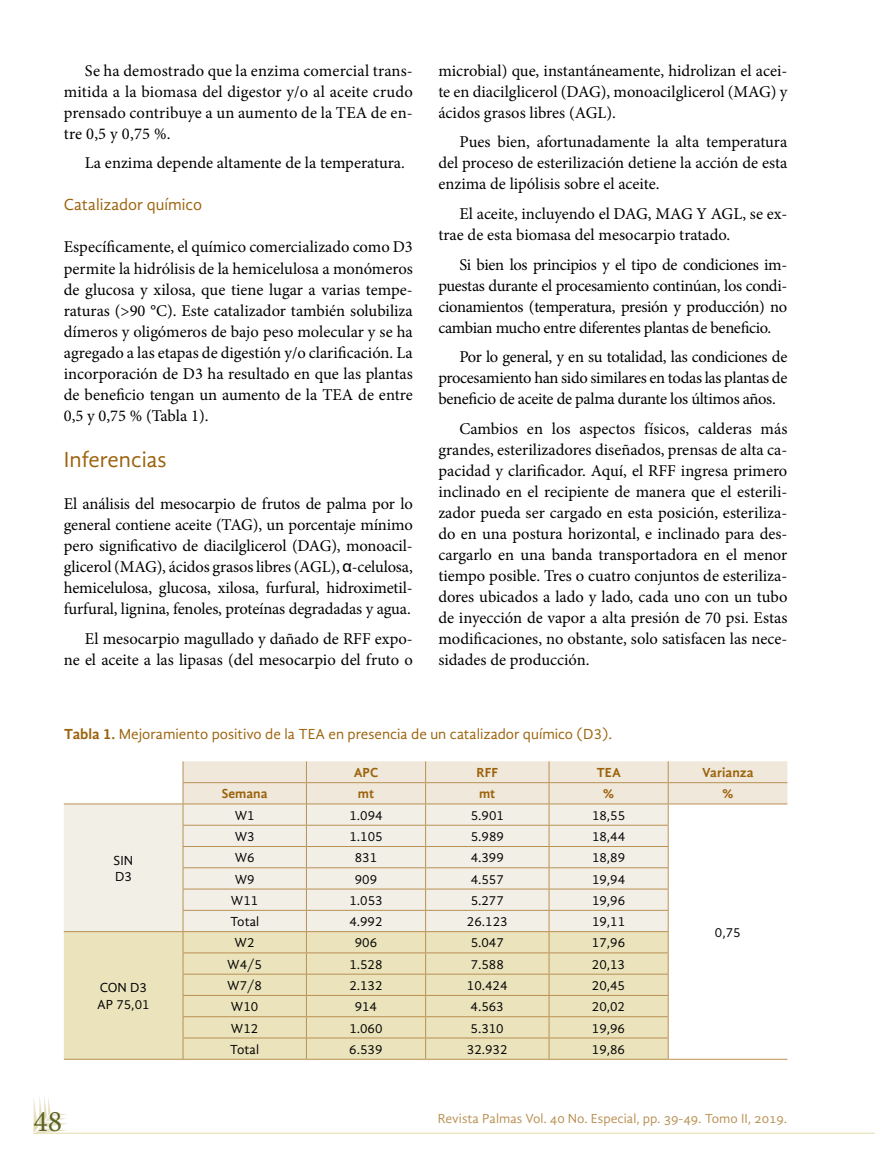
<style>
.page{position:relative;width:881px;height:1166px;background:#fff}
.page>*{position:absolute;margin:0;border:0;box-sizing:border-box;transform-origin:0 0}
.t1{font:30px "Minion Pro";color:#5b6524}
.t2{font:22.5px "Gandhi Sans";color:#9b620b}
.t3{font:16.5px/21px "Minion Pro";letter-spacing:-.005em;color:#000;text-align:justify}
.t4{font:16.5px "Gandhi Sans";color:#9b620b}
.t5{font:15px "Gandhi Sans";color:#9b620b}
.t6{font:13.5px/16.5px "Gandhi Sans";color:#000}
.t7{font:13.5px "Gandhi Sans";color:#b99154}
.t8{font:700 13.5px "Gandhi Sans";color:#9b620b}
.s1{font-family:"Arial"}
.s2{font-weight:700}
</style>
<div class="page">
<svg style="left:33px;top:1097px;width:35px;height:36px"></svg>
<hr style="left:34px;top:1132px;width:840px;height:1px;background:#e4dcaa">
<div style="left:64px;top:804px;width:118px;height:126px;background:#f2efe6"></div>
<div style="left:64px;top:931px;width:118px;height:127px;background:#eae3bb"></div>
<hr style="left:64px;top:803px;width:119px;height:1px;background:#b99154">
<hr style="left:64px;top:930px;width:119px;height:1px;background:#b99154">
<svg style="left:182px;top:761px;width:605px;height:297px"></svg>
<hr style="left:64px;top:1058px;width:119px;height:1px;background:#b99154">
<hr style="left:183px;top:1058px;width:123px;height:1px;background:#b99154">
<hr style="left:306px;top:1058px;width:119px;height:1px;background:#b99154">
<hr style="left:425px;top:1058px;width:124px;height:1px;background:#b99154">
<hr style="left:549px;top:1058px;width:119px;height:1px;background:#b99154">
<hr style="left:668px;top:1058px;width:119px;height:1px;background:#b99154">
<p class="t3" style="left:64px;top:60px;width:350px;text-indent:21px">Se ha demostrado que la enzima comercial trans&shy;mitida a la biomasa del digestor y/o al aceite crudo prensado contribuye a un aumento de la TEA de en&shy;tre 0,5 y 0,75 %.</p>
<p class="t3" style="left:85px;top:153px;width:321px">La enzima depende altamente de la temperatura.</p>
<p class="t4" style="left:64px;top:195px;width:140px">Catalizador químico</p>
<p class="t3" style="left:64px;top:237px;width:350px">Específicamente, el químico comercializado como D3 permite la hidrólisis de la hemicelulosa a monómeros de glucosa y xilosa, que tiene lugar a varias tempe&shy;raturas (&gt;90 °C). Este catalizador también solubiliza dímeros y oligómeros de bajo peso molecular y se ha agregado a las etapas de digestión y/o clarificación. La incorporación de D3 ha resultado en que las plantas de beneficio tengan un aumento de la TEA de entre 0,5 y 0,75 % (Tabla 1).</p>
<h2 class="t2" style="left:64px;top:446px;width:104px">Inferencias</h2>
<p class="t3" style="left:64px;top:493px;width:350px">El análisis del mesocarpio de frutos de palma por lo general contiene aceite (TAG), un porcentaje mínimo pero significativo de diacilglicerol (DAG), monoacil&shy;glicerol (MAG), ácidos grasos libres (AGL), <span class="s1">α</span>-celulosa, hemicelulosa, glucosa, xilosa, furfural, hidroximetil&shy;furfural, lignina, fenoles, proteínas degradadas y agua.</p>
<p class="t3" style="left:64px;top:628px;width:350px;text-align:right">El mesocarpio magullado y dañado de RFF expo-<br>ne el aceite a las lipasas (del mesocarpio del fruto o</p>
<p class="t3" style="left:438px;top:60px;width:350px">microbial) que, instantáneamente, hidrolizan el acei&shy;te en diacilglicerol (DAG), monoacilglicerol (MAG) y ácidos grasos libres (AGL).</p>
<p class="t3" style="left:438px;top:132px;width:350px;text-indent:21px">Pues bien, afortunadamente la alta temperatura del proceso de esterilización detiene la acción de esta enzima de lipólisis sobre el aceite.</p>
<p class="t3" style="left:438px;top:203px;width:350px;text-indent:21px">El aceite, incluyendo el DAG, MAG Y AGL, se ex&shy;trae de esta biomasa del mesocarpio tratado.</p>
<p class="t3" style="left:438px;top:254px;width:350px;text-indent:21px">Si bien los principios y el tipo de condiciones im&shy;puestas durante el procesamiento continúan, los condi&shy;cionamientos (temperatura, presión y producción) no cambian mucho entre diferentes plantas de beneficio.</p>
<p class="t3" style="left:438px;top:346px;width:350px;text-indent:21px">Por lo general, y en su totalidad, las condiciones de procesamiento han sido similares en todas las plantas de beneficio de aceite de palma durante los últimos años.</p>
<p class="t3" style="left:438px;top:418px;width:350px;text-indent:21px">Cambios en los aspectos físicos, calderas más grandes, esterilizadores diseñados, prensas de alta ca&shy;pacidad y clarificador. Aquí, el RFF ingresa primero inclinado en el recipiente de manera que el esterili&shy;zador pueda ser cargado en esta posición, esteriliza&shy;do en una postura horizontal, e inclinado para des&shy;cargarlo en una banda transportadora en el menor tiempo posible. Tres o cuatro conjuntos de esteriliza&shy;dores ubicados a lado y lado, cada uno con un tubo de inyección de vapor a alta presión de 70 psi. Estas modificaciones, no obstante, solo satisfacen las nece&shy;sidades de producción.</p>
<p class="t5" style="left:64px;top:725px;width:550px"><span class="s2">Tabla 1.</span> Mejoramiento positivo de la TEA en presencia de un catalizador químico (D3).</p>
<p class="t8" style="left:353px;top:764px;width:26px">APC</p>
<p class="t8" style="left:476px;top:764px;width:23px">RFF</p>
<p class="t8" style="left:596px;top:764px;width:26px">TEA</p>
<p class="t8" style="left:701px;top:764px;width:53px">Varianza</p>
<p class="t8" style="left:222px;top:785px;width:47px">Semana</p>
<p class="t8" style="left:358px;top:785px;width:18px">mt</p>
<p class="t8" style="left:479px;top:785px;width:18px">mt</p>
<p class="t8" style="left:603px;top:785px;width:12px">%</p>
<p class="t8" style="left:722px;top:785px;width:12px">%</p>
<p class="t6" style="left:114px;top:851px;width:21px">SIN<br>D3</p>
<p class="t6" style="left:97px;top:979px;width:54px">CON D3<br>AP 75,01</p>
<h1 class="t1" style="left:33px;top:1100px;width:30px">48</h1>
<p class="t6" style="left:235px;top:806px;width:21px">W1</p>
<p class="t6" style="left:349px;top:806px;width:35px">1.094</p>
<p class="t6" style="left:470px;top:806px;width:35px">5.901</p>
<p class="t6" style="left:591px;top:806px;width:35px">18,55</p>
<p class="t6" style="left:234px;top:828px;width:21px">W3</p>
<p class="t6" style="left:349px;top:828px;width:35px">1.105</p>
<p class="t6" style="left:470px;top:828px;width:35px">5.989</p>
<p class="t6" style="left:591px;top:828px;width:35px">18,44</p>
<p class="t6" style="left:234px;top:849px;width:21px">W6</p>
<p class="t6" style="left:355px;top:849px;width:24px">831</p>
<p class="t6" style="left:470px;top:849px;width:35px">4.399</p>
<p class="t6" style="left:591px;top:849px;width:35px">18,89</p>
<p class="t6" style="left:234px;top:870px;width:21px">W9</p>
<p class="t6" style="left:354px;top:870px;width:24px">909</p>
<p class="t6" style="left:470px;top:870px;width:35px">4.557</p>
<p class="t6" style="left:591px;top:870px;width:35px">19,94</p>
<p class="t6" style="left:231px;top:891px;width:29px">W11</p>
<p class="t6" style="left:349px;top:891px;width:35px">1.053</p>
<p class="t6" style="left:470px;top:891px;width:35px">5.277</p>
<p class="t6" style="left:591px;top:891px;width:35px">19,96</p>
<p class="t6" style="left:230px;top:913px;width:31px">Total</p>
<p class="t6" style="left:349px;top:913px;width:35px">4.992</p>
<p class="t6" style="left:467px;top:913px;width:42px">26.123</p>
<p class="t6" style="left:591px;top:913px;width:35px">19,11</p>
<p class="t6" style="left:234px;top:934px;width:21px">W2</p>
<p class="t6" style="left:354px;top:934px;width:24px">906</p>
<p class="t6" style="left:470px;top:934px;width:35px">5.047</p>
<p class="t6" style="left:591px;top:934px;width:35px">17,96</p>
<p class="t6" style="left:227px;top:955px;width:36px">W4/5</p>
<p class="t6" style="left:349px;top:955px;width:35px">1.528</p>
<p class="t6" style="left:470px;top:955px;width:35px">7.588</p>
<p class="t6" style="left:591px;top:955px;width:35px">20,13</p>
<p class="t6" style="left:227px;top:976px;width:36px">W7/8</p>
<p class="t6" style="left:349px;top:976px;width:35px">2.132</p>
<p class="t6" style="left:466px;top:976px;width:42px">10.424</p>
<p class="t6" style="left:591px;top:976px;width:35px">20,45</p>
<p class="t6" style="left:231px;top:998px;width:29px">W10</p>
<p class="t6" style="left:354px;top:998px;width:24px">914</p>
<p class="t6" style="left:470px;top:998px;width:35px">4.563</p>
<p class="t6" style="left:591px;top:998px;width:35px">20,02</p>
<p class="t6" style="left:231px;top:1019px;width:29px">W12</p>
<p class="t6" style="left:349px;top:1019px;width:35px">1.060</p>
<p class="t6" style="left:470px;top:1019px;width:35px">5.310</p>
<p class="t6" style="left:591px;top:1019px;width:35px">19,96</p>
<p class="t6" style="left:230px;top:1040px;width:31px">Total</p>
<p class="t6" style="left:349px;top:1040px;width:35px">6.539</p>
<p class="t6" style="left:466px;top:1040px;width:42px">32.932</p>
<p class="t6" style="left:591px;top:1040px;width:35px">19,86</p>
<p class="t6" style="left:714px;top:923px;width:27px">0,75</p>
<p class="t7" style="left:437px;top:1110px;width:351px">Revista Palmas Vol. 40 No. Especial, pp. 39-49. Tomo II, 2019.</p>
</div>
